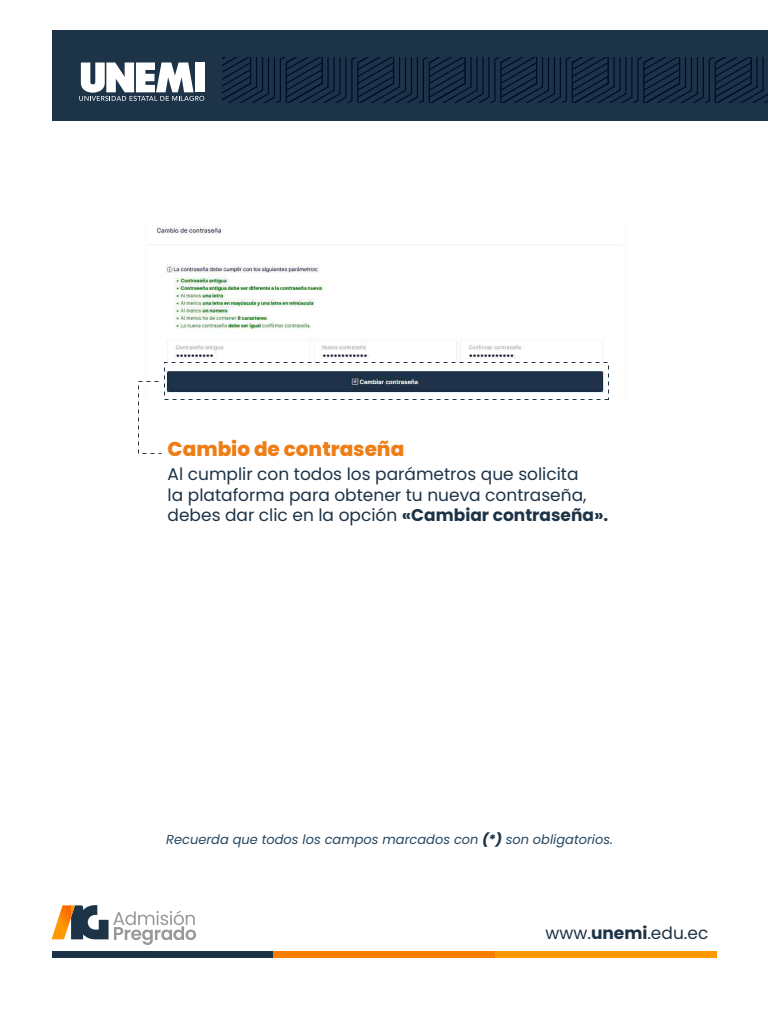
<style>
.page{position:relative;width:768px;height:1024px;background:#fff}
.page>*{position:absolute;margin:0;border:0;box-sizing:border-box;transform-origin:0 0}
.t1{font:800 20px "Poppins";color:#ee7d16}
.t2{font:17px/20.4px "Poppins";color:#1d3347}
.t3{font:italic 13px "Poppins";color:#254763}
.s1{font-weight:700}
.s2{font-weight:800;color:#1c3247}
</style>
<div class="page">
<img style="left:156px;top:225px;width:450px;height:168px">
<div style="left:52px;top:951px;width:222px;height:6px;background:#1c3247"></div>
<div style="left:273px;top:951px;width:222px;height:6px;background:#fc7e00"></div>
<div style="left:495px;top:951px;width:221px;height:6px;background:#fe9900"></div>
<svg style="left:52px;top:905px;width:144px;height:40px"></svg>
<div style="left:164px;top:362px;width:445px;height:38px;border:1px dashed #1d3347"></div>
<div style="left:52px;top:30px;width:716px;height:91px;background:#1d3347"></div>
<div style="left:195px;top:63px;width:10px;height:29px;background:#fff"></div>
<svg style="left:79px;top:63px;width:125px;height:38px"></svg>
<svg style="left:222px;top:57px;width:546px;height:46px"></svg>
<svg style="left:138px;top:380px;width:24px;height:74px"></svg>
<p class="t1" style="left:168px;top:438px;width:238px">Cambio de contraseña</p>
<p class="t2" style="left:168px;top:464px;width:442px">Al cumplir con todos los parámetros que solicita<br>la plataforma para obtener tu nueva contraseña, debes dar clic en la opción <span class="s1">«Cambiar contraseña».</span></p>
<p class="t3" style="left:166px;top:832px;width:448px">Recuerda que todos los campos marcados con <span class="s2">(*)</span> son obligatorios.</p>
<p class="t2" style="left:546px;top:923px;width:164px">www.<span class="s1">unemi</span>.edu.ec</p>
</div>
